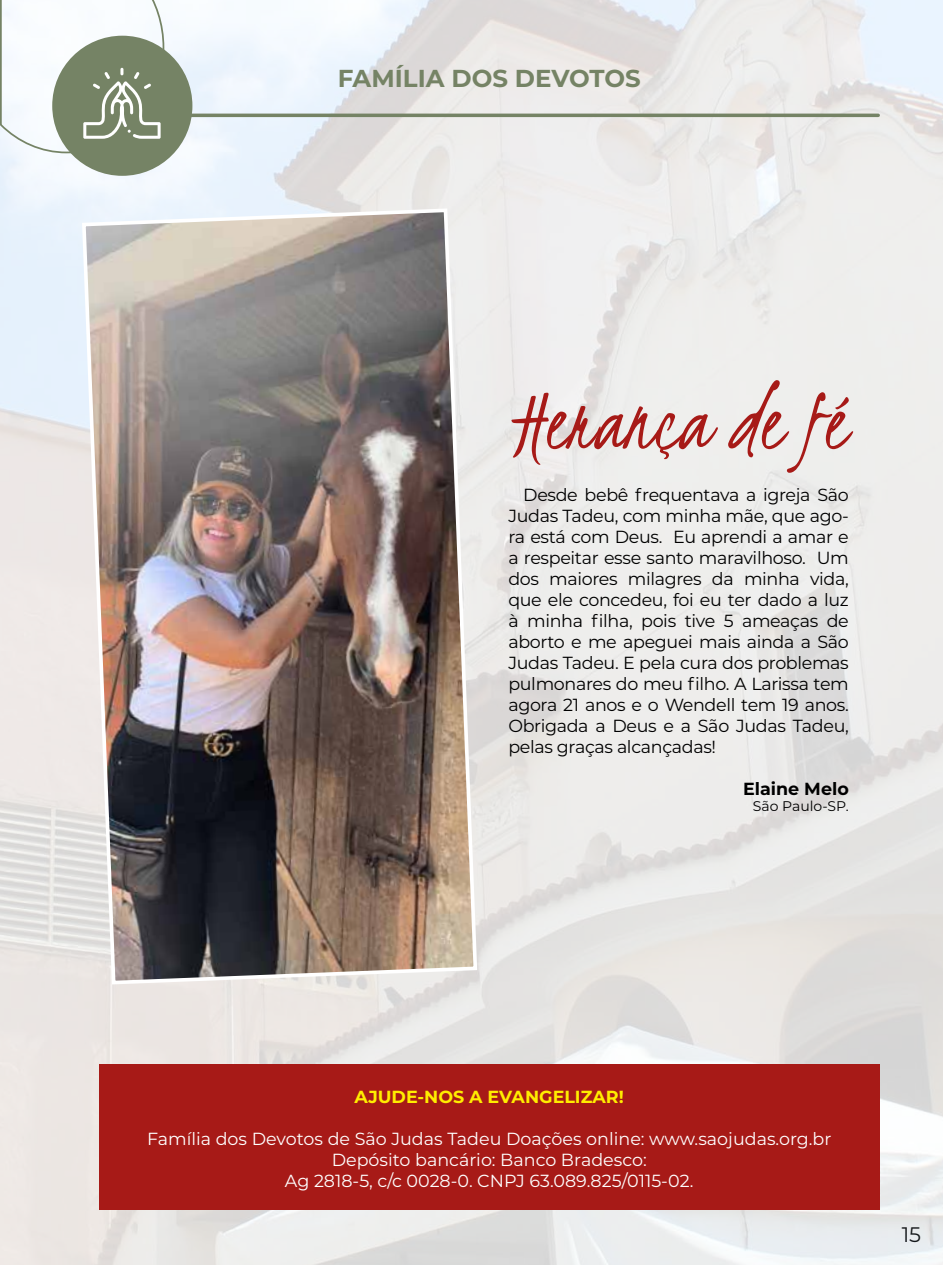
<style>
.page{position:relative;width:943px;height:1265px;background:#fff}
.page>*{position:absolute;margin:0;border:0;box-sizing:border-box;transform-origin:0 0}
.t1{font:89.42px "Kristi";color:#a71a17}
.t2{font:700 24.5px "Montserrat";color:#758365}
.t3{font:21px "Montserrat";color:#000}
.t4{font:17.5px/21px "Montserrat";letter-spacing:-.02em;color:#000;text-align:justify}
.t5{font:17.5px/21px "Montserrat";color:#fff;text-align:center}
.t6{font:700 17.5px "Montserrat";color:#ffed00}
.t7{font:700 17.5px "Montserrat";color:#000}
.t8{font:14px "Montserrat";color:#000}
</style>
<div class="page">
<img style="left:0;top:0;width:943px;height:1265px">
<img style="left:80px;top:207px;width:399px;height:779px">
<div style="left:52px;top:36px;width:140px;height:140px;background:#758365;border-radius:50%"></div>
<svg style="left:0;top:0;width:165px;height:154px"></svg>
<hr style="left:174px;top:114px;width:704px;height:3px;background:#758365">
<div style="left:99px;top:1064px;width:780px;height:146px;background:#a71a17"></div>
<h2 class="t2" style="left:338px;top:60px;width:304px">FAMÍLIA DOS DEVOTOS</h2>
<h1 class="t1" style="left:513px;top:364px;width:332px">Herança de fé</h1>
<p class="t4" style="left:508px;top:483px;width:342px;text-indent:15px">Desde bebê frequentava a igreja São Judas Tadeu, com minha mãe, que ago&shy;ra está com Deus. Eu aprendi a amar e a respeitar esse santo maravilhoso. Um dos maiores milagres da minha vida, que ele concedeu, foi eu ter dado a luz à minha filha, pois tive 5 ameaças de aborto e me apeguei mais ainda a São Judas Tadeu. E pela cura dos problemas pulmonares do meu filho. A Larissa tem agora 21 anos e o Wendell tem 19 anos.<br>Obrigada a Deus e a São Judas Tadeu, pelas graças alcançadas!</p>
<p class="t7" style="left:743px;top:776px;width:107px">Elaine Melo</p>
<p class="t8" style="left:753px;top:797px;width:97px">São Paulo-SP.</p>
<p class="t6" style="left:354px;top:1085px;width:271px">AJUDE-NOS A EVANGELIZAR!</p>
<p class="t5" style="left:147px;top:1128px;width:686px">Família dos Devotos de São Judas Tadeu Doações online: www.saojudas.org.br<br>Depósito bancário: Banco Bradesco:<br>Ag 2818-5, c/c 0028-0. CNPJ 63.089.825/0115-02.</p>
<p class="t3" style="left:901px;top:1220px;width:21px">15</p>
</div>
